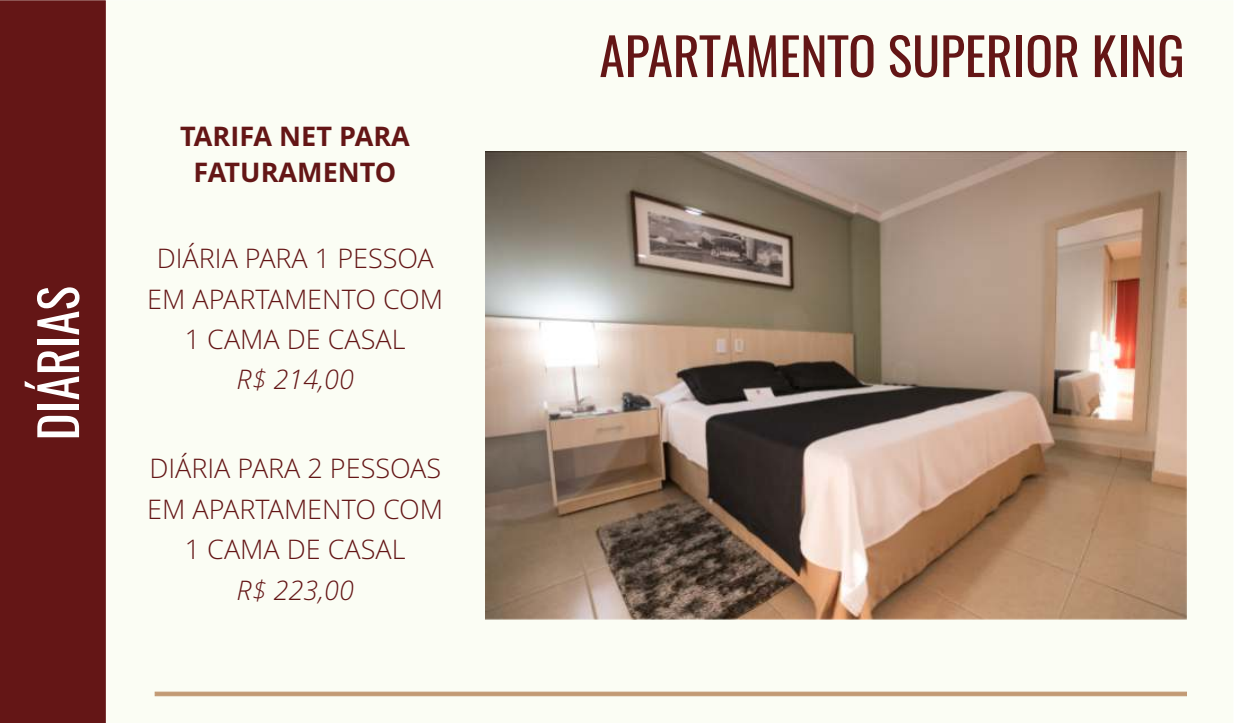
<style>
.page{position:relative;width:1234px;height:723px;background:#fff}
.page>*{position:absolute;margin:0;border:0;box-sizing:border-box;transform-origin:0 0}
.t1{font:51.45px "Oswald";color:#641616}
.t2{font:51.45px "Oswald";color:#fff}
.t3{font:300 27px/40.5px "Open Sans";color:#641616;text-align:center}
.t4{font:700 27px/36.8px "Open Sans";color:#641616;text-align:center}
.t5{font:italic 300 27px "Open Sans";color:#641616}
</style>
<div class="page">
<div style="left:106px;top:1px;width:1127px;height:722px;background:#fbfdf4"></div>
<div style="left:0;top:0;width:106px;height:723px;background:#641616"></div>
<svg style="left:154px;top:691px;width:1032px;height:5px;background:#caa886"></svg>
<img style="left:485px;top:151px;width:701px;height:468px">
<h1 class="t2" style="left:18px;top:440px;width:156px;rotate:-90deg">DIÁRIAS</h1>
<p class="t4" style="left:180px;top:120px;width:231px">TARIFA NET PARA<br>FATURAMENTO</p>
<p class="t3" style="left:147px;top:241px;width:297px">DIÁRIA PARA 1 PESSOA<br>EM APARTAMENTO COM<br>1 CAMA DE CASAL</p>
<p class="t5" style="left:236px;top:369px;width:119px">R$ 214,00</p>
<p class="t3" style="left:147px;top:451px;width:297px">DIÁRIA PARA 2 PESSOAS<br>EM APARTAMENTO COM<br>1 CAMA DE CASAL</p>
<p class="t5" style="left:236px;top:579px;width:119px">R$ 223,00</p>
<h1 class="t1" style="left:599px;top:16px;width:586px">APARTAMENTO SUPERIOR KING</h1>
</div>
